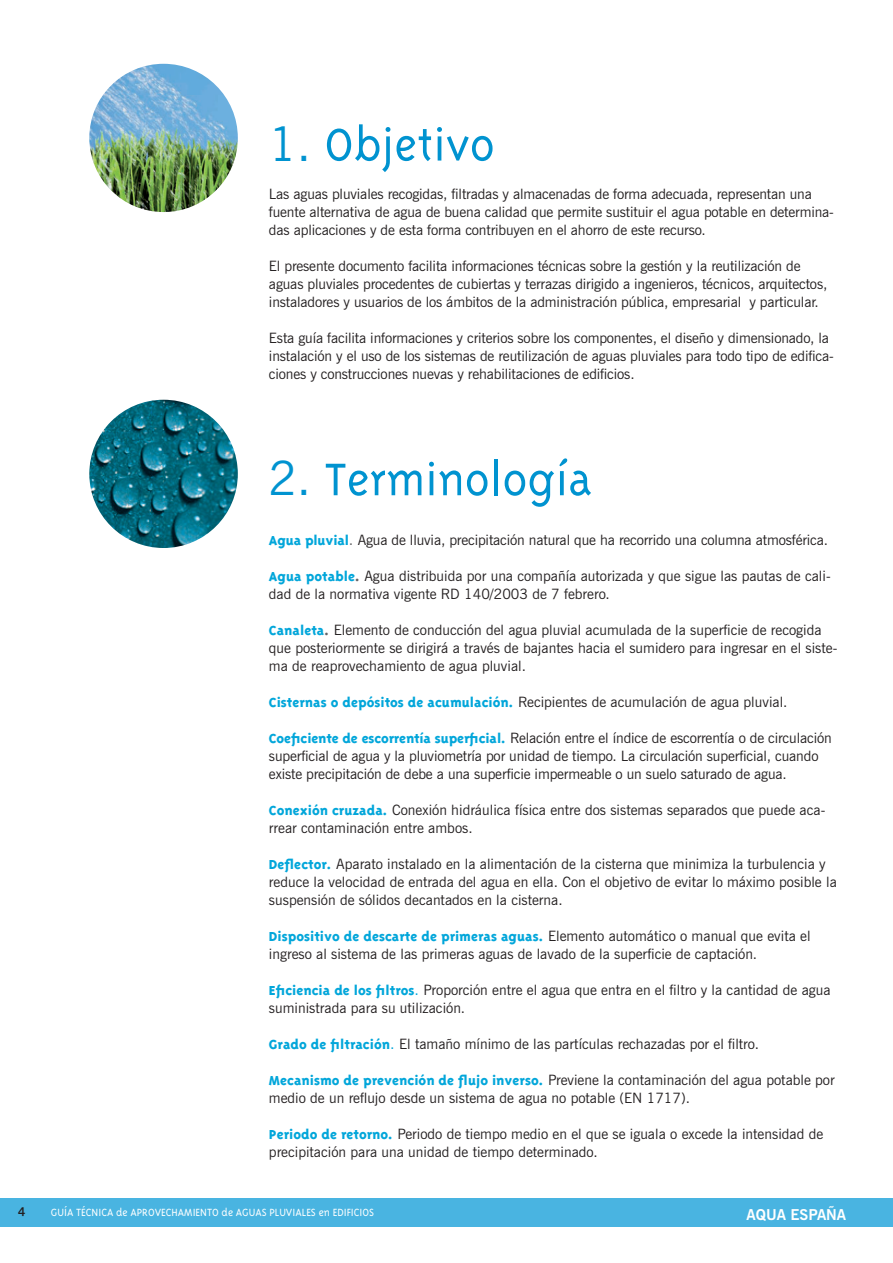
<style>
.page{position:relative;width:893px;height:1263px;background:#fff}
.page>*{position:absolute;margin:0;border:0;box-sizing:border-box;transform-origin:0 0}
.t1{font:300 52.5px "Triplex";color:#0093d0}
.t2{font:800 15px "Triplex";color:#02a6da}
.t3{font:700 15px "News Gothic BT";color:#fff}
.t4{font:14.25px/18px "News Gothic BT";color:#231f20}
.t5{font:300 12px "Triplex";color:#fff}
.t6{font:700 12px "News Gothic BT";color:#231f20}
.s1{font-family:"News Gothic BT";font-weight:400;font-size:47.25px}
.s2{font-family:"Triplex";font-weight:800;font-size:15px;color:#02a6da}
.s3{font-size:15px;color:#636366}
.s4{font-family:"Triplex";font-weight:800;font-size:15px;color:#636366}
.s5{font-family:"News Gothic BT";font-weight:400;font-size:14.25px;color:#231f20}
.s6{font-size:15px;color:#02a6da}
</style>
<div class="page">
<div style="left:0;top:1199px;width:893px;height:28px;background:#49b4e1"></div>
<img style="left:89px;top:400px;width:149px;height:148px;border-radius:74px">
<img style="left:89px;top:64px;width:149px;height:148px;border-radius:74px">
<p class="t1" style="left:269px;top:115px;width:227px"><span class="s1">1.</span> Objetivo</p>
<p class="t4" style="left:269px;top:185px;width:566px">Las aguas pluviales recogidas, filtradas y almacenadas de forma adecuada, representan una fuente alternativa de agua de buena calidad que permite sustituir el agua potable en determina&shy;das aplicaciones y de esta forma contribuyen en el ahorro de este recurso.</p>
<p class="t4" style="left:269px;top:257px;width:560px">El presente documento facilita informaciones técnicas sobre la gestión y la reutilización de aguas pluviales procedentes de cubiertas y terrazas dirigido a ingenieros, técnicos, arquitectos, instaladores y usuarios de los ámbitos de la administración pública, empresarial y particular.</p>
<p class="t4" style="left:269px;top:329px;width:566px">Esta guía facilita informaciones y criterios sobre los componentes, el diseño y dimensionado, la instalación y el uso de los sistemas de reutilización de aguas pluviales para todo tipo de edifica&shy;ciones y construcciones nuevas y rehabilitaciones de edificios.</p>
<p class="t6" style="left:18px;top:1204px;width:9px">4</p>
<p class="t1" style="left:269px;top:450px;width:325px"><span class="s1">2.</span> Terminología</p>
<p class="t4" style="left:269px;top:531px;width:561px"><span class="s2">Agua pluvial</span><span class="s3">.</span> Agua de lluvia, precipitación natural que ha recorrido una columna atmosférica.</p>
<p class="t4" style="left:269px;top:567px;width:563px"><span class="s2">Agua potable</span><span class="s4">.</span> Agua distribuida por una compañía autorizada y que sigue las pautas de cali&shy;dad de la normativa vigente RD 140/2003 de 7 febrero.</p>
<p class="t4" style="left:269px;top:621px;width:570px"><span class="s2">Canaleta</span><span class="s4">.</span> Elemento de conducción del agua pluvial acumulada de la superficie de recogida que posteriormente se dirigirá a través de bajantes hacia el sumidero para ingresar en el siste&shy;ma de reaprovechamiento de agua pluvial.</p>
<p class="t4" style="left:269px;top:693px;width:520px"><span class="s2">Cisternas o depósitos de acumulación.</span> Recipientes de acumulación de agua pluvial.</p>
<p class="t4" style="left:269px;top:729px;width:564px"><span class="s2">Coeficiente de escorrentía superficial.</span> Relación entre el índice de escorrentía o de circulación superficial de agua y la pluviometría por unidad de tiempo. La circulación superficial, cuando existe precipitación de debe a una superficie impermeable o un suelo saturado de agua.</p>
<p class="t4" style="left:269px;top:801px;width:558px"><span class="s2">Conexión cruzada.</span> Conexión hidráulica física entre dos sistemas separados que puede aca&shy;rrear contaminación entre ambos.</p>
<p class="t4" style="left:269px;top:855px;width:569px"><span class="s2">Deflector.</span> Aparato instalado en la alimentación de la cisterna que minimiza la turbulencia y reduce la velocidad de entrada del agua en ella. Con el objetivo de evitar lo máximo posible la suspensión de sólidos decantados en la cisterna.</p>
<p class="t2" style="left:269px;top:928px;width:543px">Dispositivo de descarte de primeras aguas. <span class="s5">Elemento automático o manual que evita el</span></p>
<p class="t4" style="left:269px;top:945px;width:490px">ingreso al sistema de las primeras aguas de lavado de la superficie de captación.</p>
<p class="t4" style="left:269px;top:981px;width:563px"><span class="s2">Eficiencia de los filtros</span><span class="s6">.</span> Proporción entre el agua que entra en el filtro y la cantidad de agua suministrada para su utilización.</p>
<p class="t4" style="left:269px;top:1035px;width:492px"><span class="s2">Grado de filtración</span><span class="s6">.</span> El tamaño mínimo de las partículas rechazadas por el filtro.</p>
<p class="t4" style="left:269px;top:1071px;width:567px"><span class="s2">Mecanismo de prevención de flujo inverso.</span> Previene la contaminación del agua potable por medio de un reflujo desde un sistema de agua no potable (EN 1717).</p>
<p class="t4" style="left:269px;top:1125px;width:556px"><span class="s2">Periodo de retorno.</span> Periodo de tiempo medio en el que se iguala o excede la intensidad de precipitación para una unidad de tiempo determinado.</p>
<p class="t5" style="left:51px;top:1206px;width:325px">GUÍA TÉCNICA de APROVECHAMIENTO de AGUAS PLUVIALES en EDIFICIOS</p>
<p class="t3" style="left:747px;top:1205px;width:101px">AQUA ESPAÑA</p>
</div>
